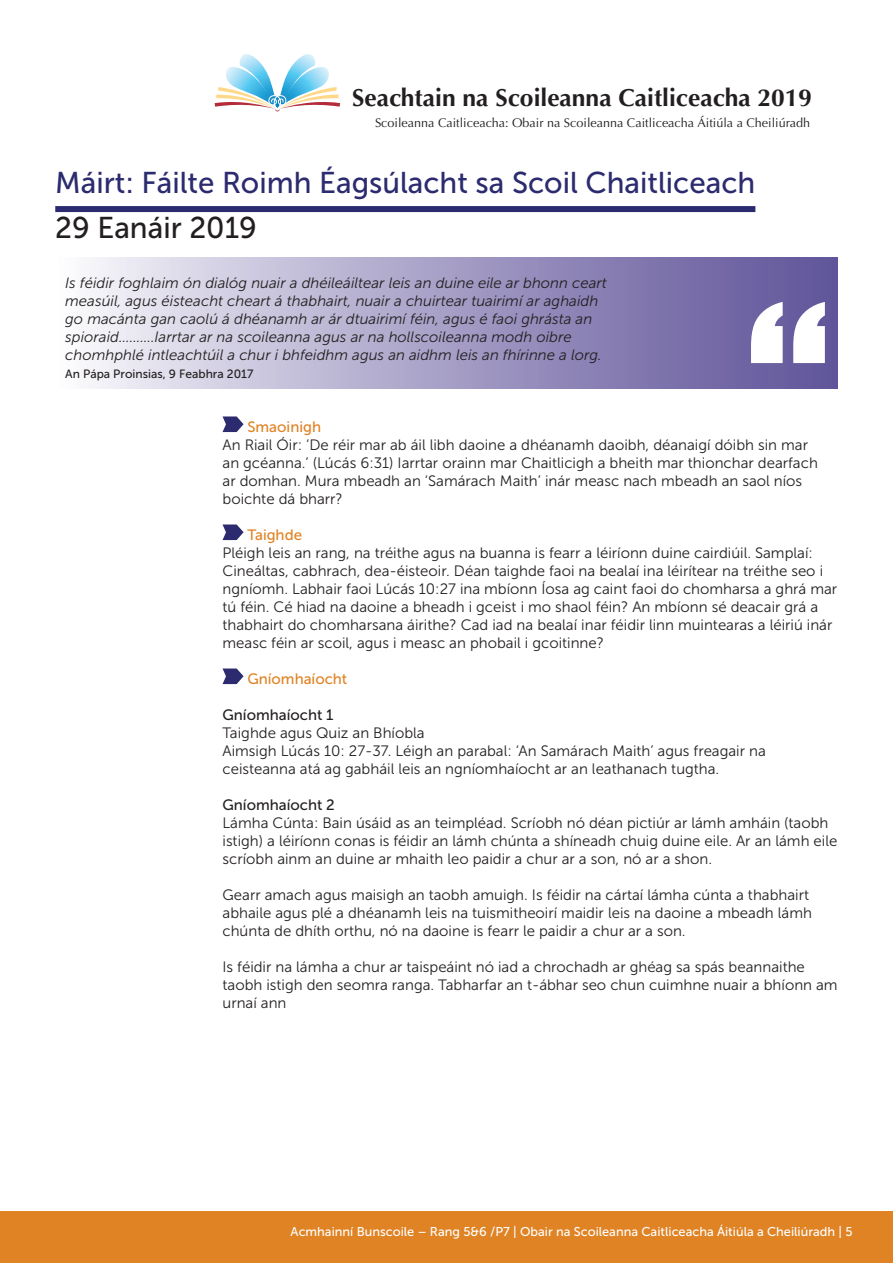
<style>
.page{position:relative;width:893px;height:1263px;background:#fff}
.page>*{position:absolute;margin:0;border:0;box-sizing:border-box;transform-origin:0 0}
.t1{font:238.95px "Impact";color:#fff}
.t2{font:30px "Museo Sans 500";color:#2c2b6f}
.t3{font:30px "Museo Sans 500";color:#231f20}
.t4{font:700 24.6px "Optima";color:#231f20}
.t5{font:15px/18px "Museo Sans 300";color:#231f20}
.t6{font:italic 15px/18px "Museo Sans 300";color:#231f20}
.t7{font:15px "Museo Sans 500";color:#df8324}
.t8{font:15px "Museo Sans 500";color:#231f20}
.t9{font:12.75px "Museo Sans 500";color:#fff}
.t10{font:12.6px "Optima";color:#231f20}
.t11{font:12px "Museo Sans 500";color:#231f20}
</style>
<div class="page">
<svg style="left:215px;top:54px;width:125px;height:57px"></svg>
<div style="left:0;top:1212px;width:893px;height:51px;background:#df8324"></div>
<div style="left:55px;top:206px;width:700px;height:6px;background:#2c2b6f"></div>
<svg style="left:223px;top:416px;width:21px;height:16px"></svg>
<svg style="left:223px;top:524px;width:21px;height:16px"></svg>
<svg style="left:223px;top:668px;width:21px;height:16px"></svg>
<div style="left:55px;top:257px;width:783px;height:132px;background:linear-gradient(to right,#f7f6fa,#5a4e96)"></div>
<h3 class="t4" style="left:352px;top:83px;width:462px">Seachtain na Scoileanna Caitliceacha 2019</h3>
<p class="t10" style="left:375px;top:115px;width:437px">Scoileanna Caitliceacha: Obair na Scoileanna Caitliceacha Áitiúla a Cheiliúradh</p>
<h2 class="t2" style="left:55px;top:167px;width:702px">Máirt: Fáilte Roimh Éagsúlacht sa Scoil Chaitliceach</h2>
<h2 class="t3" style="left:55px;top:211px;width:203px">29 Eanáir 2019</h2>
<p class="t6" style="left:65px;top:274px;width:543px">Is féidir foghlaim ón dialóg nuair a dhéileáiltear leis an duine eile ar bhonn ceart measúil, agus éisteacht cheart á thabhairt, nuair a chuirtear tuairimí ar aghaidh go macánta gan caolú á dhéanamh ar ár dtuairimí féin, agus é faoi ghrásta an spioraid……….Iarrtar ar na scoileanna agus ar na hollscoileanna modh oibre chomhphlé intleachtúil a chur i bhfeidhm agus an aidhm leis an fhírinne a lorg.</p>
<p class="t11" style="left:65px;top:367px;width:190px">An Pápa Proinsias, 9 Feabhra 2017</p>
<h1 class="t1" style="left:747px;top:212px;width:84px">“</h1>
<p class="t7" style="left:247px;top:419px;width:75px">Smaoinigh</p>
<p class="t5" style="left:223px;top:436px;width:597px">An Riail Óir: ‘De réir mar ab áil libh daoine a dhéanamh daoibh, déanaigí dóibh sin mar an gcéanna.’ (Lúcás 6:31) Iarrtar orainn mar Chaitlicigh a bheith mar thionchar dearfach ar domhan. Mura mbeadh an ‘Samárach Maith’ inár measc nach mbeadh an saol níos boichte dá bharr?</p>
<p class="t7" style="left:247px;top:527px;width:56px">Taighde</p>
<p class="t5" style="left:223px;top:544px;width:616px">Pléigh leis an rang, na tréithe agus na buanna is fearr a léiríonn duine cairdiúil. Samplaí:<br>Cineáltas, cabhrach, dea-éisteoir. Déan taighde faoi na bealaí ina léirítear na tréithe seo i ngníomh. Labhair faoi Lúcás 10:27 ina mbíonn Íosa ag caint faoi do chomharsa a ghrá mar tú féin. Cé hiad na daoine a bheadh i gceist i mo shaol féin? An mbíonn sé deacair grá a thabhairt do chomharsana áirithe? Cad iad na bealaí inar féidir linn muintearas a léiriú inár measc féin ar scoil, agus i measc an phobail i gcoitinne?</p>
<p class="t7" style="left:247px;top:671px;width:101px">Gníomhaíocht</p>
<p class="t8" style="left:223px;top:707px;width:113px">Gníomhaíocht 1</p>
<p class="t5" style="left:223px;top:724px;width:545px">Taighde agus Quiz an Bhíobla<br>Aimsigh Lúcás 10: 27-37. Léigh an parabal: ‘An Samárach Maith’ agus freagair na ceisteanna atá ag gabháil leis an ngníomhaíocht ar an leathanach tugtha.</p>
<p class="t8" style="left:223px;top:797px;width:114px">Gníomhaíocht 2</p>
<p class="t5" style="left:223px;top:814px;width:616px">Lámha Cúnta: Bain úsáid as an teimpléad. Scríobh nó déan pictiúr ar lámh amháin (taobh istigh) a léiríonn conas is féidir an lámh chúnta a shíneadh chuig duine eile. Ar an lámh eile scríobh ainm an duine ar mhaith leo paidir a chur ar a son, nó ar a shon.</p>
<p class="t5" style="left:223px;top:886px;width:591px">Gearr amach agus maisigh an taobh amuigh. Is féidir na cártaí lámha cúnta a thabhairt abhaile agus plé a dhéanamh leis na tuismitheoirí maidir leis na daoine a mbeadh lámh chúnta de dhíth orthu, nó na daoine is fearr le paidir a chur ar a son.</p>
<p class="t5" style="left:223px;top:958px;width:617px">Is féidir na lámha a chur ar taispeáint nó iad a chrochadh ar ghéag sa spás beannaithe taobh istigh den seomra ranga. Tabharfar an t-ábhar seo chun cuimhne nuair a bhíonn am urnaí ann</p>
<p class="t9" style="left:291px;top:1224px;width:563px">Acmhainní Bunscoile – Rang 5&amp;6 /P7 | Obair na Scoileanna Caitliceacha Áitiúla a Cheiliúradh | 5</p>
</div>
